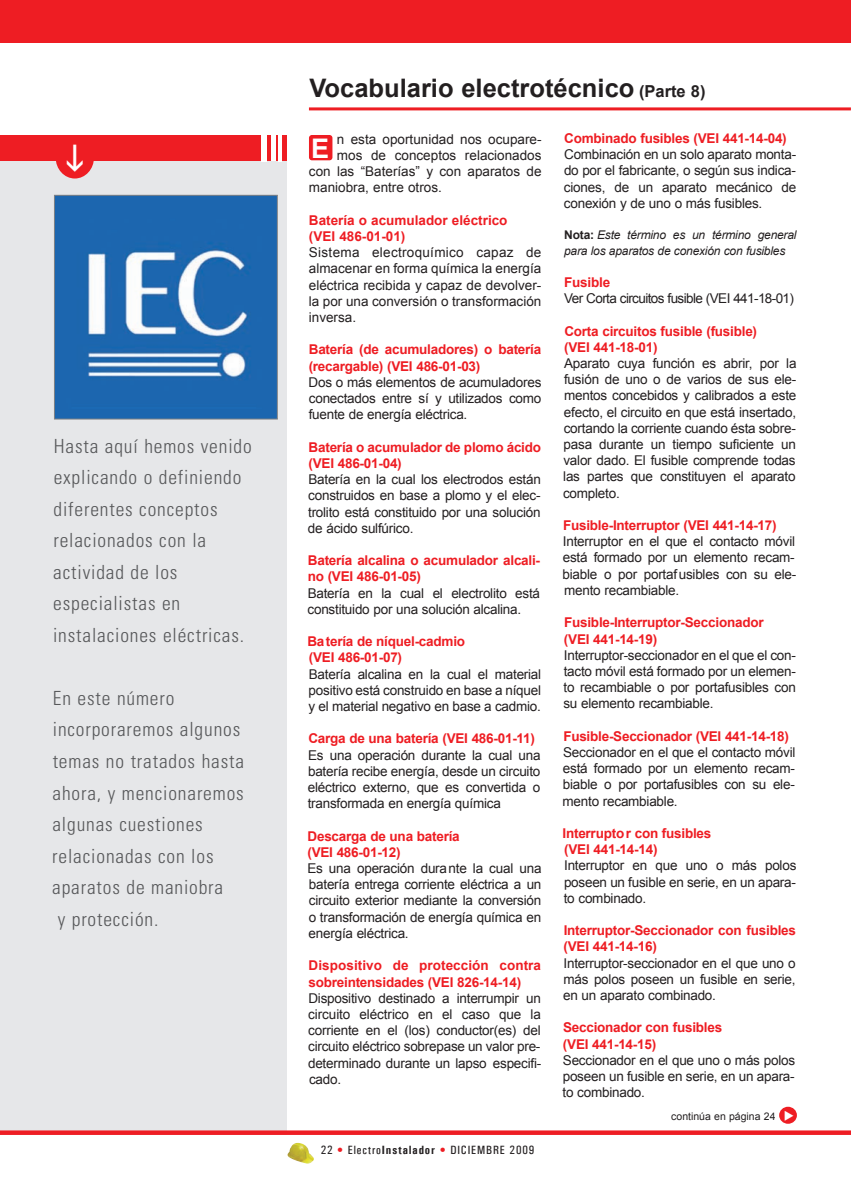
<style>
.page{position:relative;width:851px;height:1191px;background:#fff}
.page>*{position:absolute;margin:0;border:0;box-sizing:border-box;transform-origin:0 0}
.t1{font:700 27px "Arial";color:#fff}
.t2{font:700 25.5px "Arial";color:#231f20}
.t3{font:300 condensed 19.5px/31.5px "Univers";letter-spacing:.045em;color:#57585a}
.t4{font:13.5px/16.2px "Arial";letter-spacing:-.015em;color:#231f20;text-align:justify}
.t5{font:700 13.5px/16.2px "Arial";letter-spacing:-.015em;color:#ee1d23}
.t6{font:700 13.5px/16.2px "Arial";letter-spacing:.005em;color:#ee1d23}
.t7{font:13.5px "Arial";letter-spacing:-.045em;color:#231f20}
.t8{font:italic 12px/15.5px "Arial";letter-spacing:-.015em;color:#231f20}
.t9{font:12px "Univers Condensed";letter-spacing:.07em;color:#231f20}
.t10{font:10.5px "Arial";color:#231f20}
.s1{font-size:16.5px}
.s2{font-weight:700;font-style:normal}
.s3{color:#ee1d23}
.s4{font-family:"Univers";font-weight:700;font-stretch:condensed}
.s5{color:#fff}
</style>
<div class="page">
<img style="left:287px;top:1142px;width:27px;height:21px">
<div style="left:0;top:0;width:850px;height:43px;background:#ee1d23"></div>
<div style="left:0;top:135px;width:286px;height:999px;background:#e6e7e9"></div>
<div style="left:0;top:135px;width:286px;height:26px;background:#ee1d23"></div>
<hr style="left:278px;top:135px;width:3px;height:26px;background:#fff">
<div style="left:271px;top:134px;width:5px;height:27px;background:#fff"></div>
<div style="left:261px;top:135px;width:6px;height:26px;background:#fff"></div>
<div style="left:56px;top:137px;width:38px;height:41px;background:#ee1d23;border-radius:50%"></div>
<hr style="left:309px;top:107px;width:541px;height:3px;background:#ee1d23">
<div style="left:779px;top:1106px;width:17px;height:17px;background:#ee1d23;border-radius:50%"></div>
<img style="left:56px;top:197px;width:220px;height:220px">
<div style="left:54px;top:195px;width:224px;height:224px;border:1px solid #808285"></div>
<div style="left:309px;top:135px;width:23px;height:25px;background:#ee1d23;border-radius:3px"></div>
<div style="left:0;top:1130px;width:850px;height:5px;background:#ee1d23"></div>
<h3 class="t3" style="left:53px;top:432px;width:200px">Hasta aquí hemos venido explicando o definiendo diferentes conceptos relacionados con la actividad de los especialistas en instalaciones eléctricas.</h3>
<h3 class="t3" style="left:52px;top:684px;width:193px">En este número incorporaremos algunos temas no tratados hasta ahora, y mencionaremos algunas cuestiones relacionadas con los aparatos de maniobra<br>y protección.</h3>
<h2 class="t2" style="left:309px;top:74px;width:397px">Vocabulario electrotécnico <span class="s1">(Parte 8)</span></h2>
<h1 class="t1" style="left:311px;top:133px;width:20px">E</h1>
<p class="t5" style="left:564px;top:130px;width:224px">Combinado fusibles (VEI 441-14-04)</p>
<p class="t4" style="left:337px;top:131px;width:206px">n esta oportunidad nos ocupare-</p>
<p class="t4" style="left:337px;top:147px;width:206px">mos de conceptos relacionados</p>
<p class="t4" style="left:309px;top:163px;width:234px">con las “Baterías” y con aparatos de</p>
<p class="t4" style="left:309px;top:180px;width:134px">maniobra, entre otros.</p>
<p class="t5" style="left:309px;top:212px;width:200px">Batería o acumulador eléctrico (VEI 486-01-01)</p>
<p class="t4" style="left:309px;top:244px;width:234px">Sistema electroquímico capaz de almacenar en forma química la energía eléctrica recibida y capaz de devolver&shy;la por una conversión o transformación inversa.</p>
<p class="t5" style="left:308px;top:342px;width:234px">Batería (de acumuladores) o batería (recargable) (VEI 486-01-03)</p>
<p class="t4" style="left:308px;top:374px;width:234px">Dos o más elementos de acumuladores conectados entre sí y utilizados como fuente de energía eléctrica.</p>
<p class="t5" style="left:308px;top:439px;width:234px">Batería o acumulador de plomo ácido (VEI 486-01-04)</p>
<p class="t4" style="left:308px;top:471px;width:234px">Batería en la cual los electrodos están construidos en base a plomo y el elec&shy;trolito está constituido por una solución de ácido sulfúrico.</p>
<p class="t5" style="left:308px;top:552px;width:233px">Batería alcalina o acumulador alcali&shy;no (VEI 486-01-05)</p>
<p class="t4" style="left:307px;top:585px;width:234px">Batería en la cual el electrolito está constituido por una solución alcalina.</p>
<p class="t5" style="left:307px;top:633px;width:159px">Batería de níquel-cadmio (VEI 486-01-07)</p>
<p class="t4" style="left:308px;top:666px;width:234px">Batería alcalina en la cual el material positivo está construido en base a níquel y el material negativo en base a cadmio.</p>
<p class="t5" style="left:308px;top:730px;width:228px">Carga de una batería (VEI 486-01-11)</p>
<p class="t4" style="left:307px;top:747px;width:234px">Es una operación durante la cual una batería recibe energía, desde un circuito eléctrico externo, que es convertida o transformada en energía química</p>
<p class="t5" style="left:307px;top:828px;width:154px">Descarga de una batería (VEI 486-01-12)</p>
<p class="t4" style="left:307px;top:860px;width:236px">Es una operación durante la cual una batería entrega corriente eléctrica a un circuito exterior mediante la conversión o transformación de energía química en energía eléctrica.</p>
<p class="t6" style="left:308px;top:957px;width:234px">Dispositivo de protección contra sobreintensidades (VEI 826-14-14)</p>
<p class="t4" style="left:308px;top:990px;width:235px">Dispositivo destinado a interrumpir un circuito eléctrico en el caso que la corriente en el (los) conductor(es) del circuito eléctrico sobrepase un valor pre&shy;determinado durante un lapso especifi&shy;cado.</p>
<p class="t4" style="left:563px;top:146px;width:234px">Combinación en un solo aparato monta&shy;do por el fabricante, o según sus indica&shy;ciones, de un aparato mecánico de conexión y de uno o más fusibles.</p>
<p class="t8" style="left:564px;top:227px;width:234px"><span class="s2">Nota:</span> Este término es un término general para los aparatos de conexión con fusibles</p>
<p class="t5" style="left:564px;top:274px;width:47px">Fusible</p>
<p class="t7" style="left:564px;top:291px;width:231px">Ver Corta circuitos fusible (VEI 441-18-01)</p>
<p class="t5" style="left:564px;top:323px;width:194px">Corta circuitos fusible (fusible) (VEI 441-18-01)</p>
<p class="t4" style="left:563px;top:355px;width:235px">Aparato cuya función es abrir, por la fusión de uno o de varios de sus ele&shy;mentos concebidos y calibrados a este efecto, el circuito en que está insertado, cortando la corriente cuando ésta sobre&shy;pasa durante un tiempo suficiente un valor dado. El fusible comprende todas las partes que constituyen el aparato completo.</p>
<p class="t5" style="left:563px;top:517px;width:215px">Fusible-Interruptor (VEI 441-14-17)</p>
<p class="t4" style="left:562px;top:533px;width:235px;text-align:left">Interruptor en el que el contacto móvil está formado por un elemento recam&shy;biable o por portaf usibles con su ele&shy;mento recambiable.</p>
<p class="t5" style="left:564px;top:614px;width:201px">Fusible-Interruptor-Seccionador (VEI 441-14-19)</p>
<p class="t4" style="left:563px;top:647px;width:234px">Interruptor-seccionador en el que el con&shy;tacto móvil está formado por un elemen&shy;to recambiable o por portafusibles con su elemento recambiable.</p>
<p class="t5" style="left:563px;top:728px;width:227px">Fusible-Seccionador (VEI 441-14-18)</p>
<p class="t4" style="left:562px;top:744px;width:234px">Seccionador en el que el contacto móvil está formado por un elemento recam&shy;biable o por portafusibles con su ele&shy;mento recambiable.</p>
<p class="t5" style="left:562px;top:825px;width:150px">Interruptor con fusibles (VEI 441-14-14)</p>
<p class="t4" style="left:563px;top:857px;width:234px">Interruptor en que uno o más polos poseen un fusible en serie, en un apara&shy;to combinado.</p>
<p class="t5" style="left:563px;top:922px;width:234px">Interruptor-Seccionador con fusibles (VEI 441-14-16)</p>
<p class="t4" style="left:563px;top:954px;width:234px">Interruptor-seccionador en el que uno o más polos poseen un fusible en serie, en un aparato combinado.</p>
<p class="t5" style="left:563px;top:1019px;width:161px">Seccionador con fusibles (VEI 441-14-15)</p>
<p class="t4" style="left:562px;top:1052px;width:234px">Seccionador en el que uno o más polos poseen un fusible en serie, en un apara&shy;to combinado.</p>
<p class="t9" style="left:321px;top:1143px;width:215px">22 <span class="s3">•</span> Electro<span class="s4">instalador</span> <span class="s3">•</span> DICIEMBRE 2009</p>
<p class="t10" style="left:671px;top:1110px;width:125px">continúa en página 24 <span class="s5">◆</span></p>
</div>
